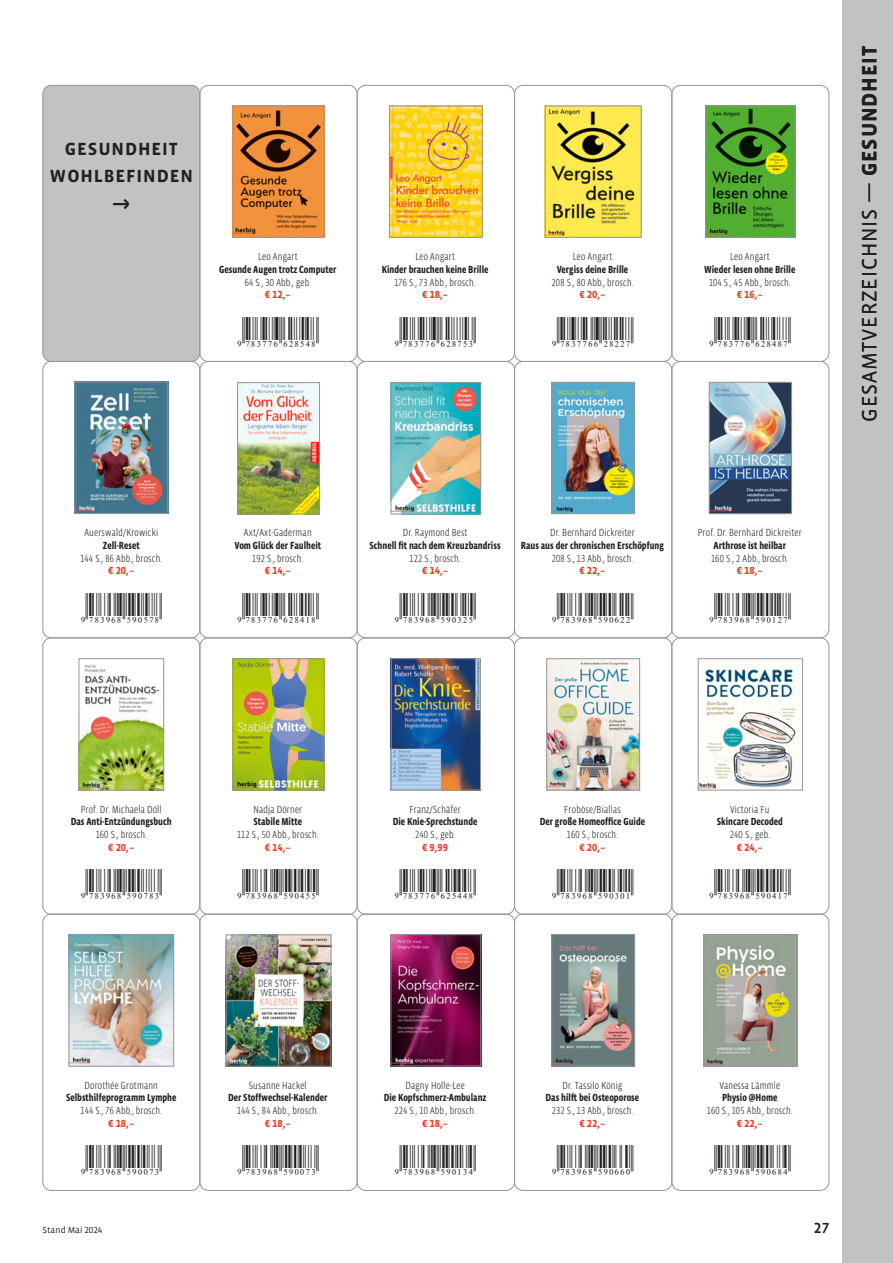
<style>
.page{position:relative;width:893px;height:1263px;background:#fff}
.page>*{position:absolute;margin:0;border:0;box-sizing:border-box;transform-origin:0 0}
.t1{font:21px "Vista Sans OT";letter-spacing:.04em;color:#231f20}
.Kategorie_Versal{font:700 18px/27px "Vista Sans OT";letter-spacing:.05em;color:#231f20;text-align:center}
.t2{font:500 15px "Vista Sans OT";color:#231f20}
.Copy_Backlist{font:12.75px "C Code UPCEAN HRBS3";letter-spacing:.02em;color:#231f20}
.Copy_Backlist-2{font:300 10.5px/12.8px "Vista Sans Nar OT";letter-spacing:.02em;color:#231f20;text-align:center}
.Copy_Backlist-3{font:700 10.5px/12.8px "Vista Sans Nar OT";color:#231f20;text-align:center}
.t3{font:9px "Vista Sans OT";color:#231f20}
.s1{font-weight:700}
.s2{font-family:"Vista Sans OT";font-weight:700;color:#e03f26}
.s3{font-weight:300}
.s4{font-family:"Vista Sans OT";color:#e03f26}
</style>
<div class="page">
<div style="left:43px;top:85px;width:157px;height:276px;background:#c1c2c2;border-radius:9px"></div>
<div style="left:43px;top:85px;width:157px;height:277px;border:1px solid #939598;border-radius:9px"></div>
<img style="left:235px;top:108px;width:87px;height:128px">
<div style="left:233px;top:106px;width:91px;height:132px;border:1px solid #939598"></div>
<div style="left:200px;top:85px;width:157px;height:277px;border:1px solid #939598;border-radius:9px"></div>
<img style="left:391px;top:108px;width:89px;height:128px">
<div style="left:389px;top:106px;width:93px;height:132px;border:1px solid #939598"></div>
<div style="left:357px;top:85px;width:158px;height:277px;border:1px solid #939598;border-radius:9px"></div>
<img style="left:547px;top:108px;width:92px;height:128px">
<div style="left:545px;top:106px;width:96px;height:132px;border:1px solid #939598"></div>
<div style="left:514px;top:85px;width:158px;height:277px;border:1px solid #939598;border-radius:9px"></div>
<img style="left:707px;top:108px;width:86px;height:128px">
<div style="left:705px;top:106px;width:90px;height:132px;border:1px solid #939598"></div>
<div style="left:672px;top:85px;width:157px;height:277px;border:1px solid #939598;border-radius:9px"></div>
<img style="left:77px;top:384px;width:89px;height:128px">
<div style="left:75px;top:382px;width:93px;height:132px;border:1px solid #939598"></div>
<div style="left:43px;top:361px;width:157px;height:277px;border:1px solid #939598;border-radius:9px"></div>
<img style="left:81px;top:664px;width:81px;height:124px">
<div style="left:79px;top:658px;width:85px;height:132px;border:1px solid #939598"></div>
<div style="left:43px;top:637px;width:157px;height:277px;border:1px solid #939598;border-radius:9px"></div>
<img style="left:71px;top:936px;width:101px;height:128px">
<div style="left:69px;top:934px;width:105px;height:132px;border:1px solid #939598"></div>
<div style="left:43px;top:914px;width:157px;height:277px;border:1px solid #939598;border-radius:9px"></div>
<img style="left:239px;top:384px;width:79px;height:128px">
<div style="left:237px;top:382px;width:83px;height:132px;border:1px solid #939598"></div>
<div style="left:200px;top:361px;width:157px;height:277px;border:1px solid #939598;border-radius:9px"></div>
<img style="left:235px;top:660px;width:87px;height:128px">
<div style="left:233px;top:658px;width:91px;height:132px;border:1px solid #939598"></div>
<div style="left:200px;top:637px;width:157px;height:277px;border:1px solid #939598;border-radius:9px"></div>
<img style="left:228px;top:936px;width:101px;height:128px">
<div style="left:226px;top:934px;width:105px;height:132px;border:1px solid #939598"></div>
<div style="left:200px;top:914px;width:157px;height:277px;border:1px solid #939598;border-radius:9px"></div>
<img style="left:554px;top:384px;width:79px;height:128px">
<div style="left:552px;top:382px;width:83px;height:132px;border:1px solid #939598"></div>
<div style="left:514px;top:361px;width:158px;height:277px;border:1px solid #939598;border-radius:9px"></div>
<img style="left:548px;top:660px;width:90px;height:128px">
<div style="left:546px;top:658px;width:94px;height:132px;border:1px solid #939598"></div>
<div style="left:514px;top:637px;width:158px;height:277px;border:1px solid #939598;border-radius:9px"></div>
<img style="left:553px;top:936px;width:80px;height:128px">
<div style="left:551px;top:934px;width:84px;height:132px;border:1px solid #939598"></div>
<div style="left:514px;top:914px;width:158px;height:277px;border:1px solid #939598;border-radius:9px"></div>
<img style="left:711px;top:384px;width:79px;height:128px">
<div style="left:709px;top:382px;width:83px;height:132px;border:1px solid #939598"></div>
<div style="left:672px;top:361px;width:157px;height:277px;border:1px solid #939598;border-radius:9px"></div>
<img style="left:700px;top:669px;width:96px;height:119px">
<div style="left:698px;top:658px;width:105px;height:132px;border:1px solid #939598"></div>
<div style="left:672px;top:637px;width:157px;height:277px;border:1px solid #939598;border-radius:9px"></div>
<img style="left:705px;top:936px;width:90px;height:128px">
<div style="left:703px;top:934px;width:94px;height:132px;border:1px solid #939598"></div>
<div style="left:672px;top:914px;width:157px;height:277px;border:1px solid #939598;border-radius:9px"></div>
<img style="left:393px;top:384px;width:86px;height:128px">
<div style="left:391px;top:382px;width:90px;height:132px;border:1px solid #939598"></div>
<div style="left:357px;top:361px;width:158px;height:277px;border:1px solid #939598;border-radius:9px"></div>
<img style="left:393px;top:660px;width:86px;height:128px">
<div style="left:391px;top:658px;width:90px;height:132px;border:1px solid #939598"></div>
<div style="left:357px;top:637px;width:158px;height:277px;border:1px solid #939598;border-radius:9px"></div>
<img style="left:393px;top:936px;width:86px;height:128px">
<div style="left:391px;top:934px;width:90px;height:132px;border:1px solid #939598"></div>
<div style="left:357px;top:914px;width:158px;height:277px;border:1px solid #939598;border-radius:9px"></div>
<div style="left:842px;top:0;width:51px;height:1263px;background:#c1c2c2"></div>
<p class="Kategorie_Versal" style="left:50px;top:136px;width:145px">GESUNDHEIT<br>WOHLBEFINDEN</p>
<p class="Kategorie_Versal" style="left:112px;top:190px;width:19px">C</p>
<p class="Copy_Backlist-2" style="left:219px;top:250px;width:119px">Leo Angart<br><span class="s1">Gesunde Augen trotz Computer<br></span>64 S., 30 Abb., geb.<br><span class="s2">€ 12,–</span></p>
<p class="Copy_Backlist" style="left:237px;top:328px;width:83px">*[7WR7V6-GCIFEI]</p>
<p class="Copy_Backlist-2" style="left:382px;top:250px;width:108px">Leo Angart<br><span class="s1">Kinder brauchen keine Brille<br></span>176 S., 73 Abb., brosch.<br><span class="s2">€ 18,–</span></p>
<p class="Copy_Backlist" style="left:394px;top:328px;width:83px">*[7WR7V6-GCIHFD]</p>
<p class="Copy_Backlist-2" style="left:551px;top:250px;width:83px">Leo Angart<br><span class="s1">Vergiss deine Brille<br></span>208 S., 80 Abb., brosch. <span class="s2">€ 20,–</span></p>
<p class="Copy_Backlist" style="left:552px;top:328px;width:83px">*[7W3V7U6-CICCH]</p>
<p class="Copy_Backlist-2" style="left:704px;top:250px;width:93px">Leo Angart<br><span class="s1">Wieder lesen ohne Brille<br></span>104 S., 45 Abb., brosch.<br><span class="s2">€ 16,–</span></p>
<p class="Copy_Backlist" style="left:709px;top:328px;width:83px">*[7WR7V6-GCIEIH]</p>
<p class="Copy_Backlist-2" style="left:80px;top:526px;width:83px">Auerswald/Krowicki<br><span class="s1">Zell-Reset<br></span>144 S., 86 Abb., brosch. <span class="s2">€ 20,–</span></p>
<p class="Copy_Backlist" style="left:80px;top:604px;width:83px">*[7WR9U8-FJAFHI]</p>
<p class="Copy_Backlist-2" style="left:234px;top:526px;width:88px">Axt/Axt-Gaderman<br><span class="s1">Vom Glück der Faulheit<br></span>192 S., brosch.<br><span class="s2">€ 14,–</span></p>
<p class="Copy_Backlist" style="left:237px;top:604px;width:83px">*[7WR7V6-GCIEBI]</p>
<p class="Copy_Backlist-3" style="left:370px;top:526px;width:133px"><span class="s3">Dr. Raymond Best<br></span>Schnell fit nach dem Kreuzbandriss<br><span class="s3">122 S., brosch.<br></span><span class="s4">€ 14,–</span></p>
<p class="Copy_Backlist" style="left:394px;top:604px;width:83px">*[7WR9U8-FJADCF]</p>
<p class="Copy_Backlist-2" style="left:521px;top:526px;width:145px">Dr. Bernhard Dickreiter<br><span class="s1">Raus aus der chronischen Erschöpfung<br></span>208 S., 13 Abb., brosch.<br><span class="s2">€ 22,–</span></p>
<p class="Copy_Backlist" style="left:552px;top:604px;width:83px">*[7WR9U8-FJAGCC]</p>
<p class="Copy_Backlist-2" style="left:698px;top:526px;width:105px">Prof. Dr. Bernhard Dickreiter<br><span class="s1">Arthrose ist heilbar<br></span>160 S., 2 Abb., brosch.<br><span class="s2">€ 18,–</span></p>
<p class="Copy_Backlist" style="left:709px;top:604px;width:83px">*[7WR9U8-FJABCH]</p>
<p class="t1" style="left:858px;top:422px;width:377px;rotate:-90deg">GESAMTVERZEICHNIS — <span class="s1">GESUNDHEIT</span></p>
<p class="Copy_Backlist-2" style="left:71px;top:803px;width:102px">Prof. Dr. Michaela Döll<br><span class="s1">Das Anti-Entzündungsbuch<br></span>160 S., brosch.<br><span class="s2">€ 20,–</span></p>
<p class="Copy_Backlist" style="left:80px;top:880px;width:83px">*[7WR9U8-FJAHID]</p>
<p class="Copy_Backlist-2" style="left:237px;top:803px;width:83px">Nadja Dörner<br><span class="s1">Stabile Mitte<br></span>112 S., 50 Abb., brosch. <span class="s2">€ 14,–</span></p>
<p class="Copy_Backlist" style="left:237px;top:880px;width:83px">*[7WR9U8-FJAEFF]</p>
<p class="Copy_Backlist-2" style="left:393px;top:803px;width:86px">Franz/Schäfer<br><span class="s1">Die Knie-Sprechstunde<br></span>240 S., geb.<br><span class="s2">€ 9,99</span></p>
<p class="Copy_Backlist" style="left:394px;top:880px;width:83px">*[7WR7V6-GCFEEI]</p>
<p class="Copy_Backlist-2" style="left:540px;top:803px;width:107px">Froböse/Biallas<br><span class="s1">Der große Homeoffice Guide<br></span>160 S., brosch.<br><span class="s2">€ 20,–</span></p>
<p class="Copy_Backlist" style="left:552px;top:880px;width:83px">*[7WR9U8-FJADAB]</p>
<p class="Copy_Backlist-2" style="left:717px;top:803px;width:68px">Victoria Fu<br><span class="s1">Skincare Decoded<br></span>240 S., geb.<br><span class="s2">€ 24,–</span></p>
<p class="Copy_Backlist" style="left:709px;top:880px;width:83px">*[7WR9U8-FJAEBH]</p>
<p class="Copy_Backlist-2" style="left:66px;top:1079px;width:112px">Dorothée Grotmann<br><span class="s1">Selbsthilfeprogramm Lymphe<br></span>144 S., 76 Abb., brosch.<br><span class="s2">€ 18,–</span></p>
<p class="Copy_Backlist" style="left:80px;top:1156px;width:83px">*[7WR9U8-FJAAHD]</p>
<p class="t3" style="left:43px;top:1225px;width:61px">Stand Mai 2024</p>
<p class="Copy_Backlist-2" style="left:228px;top:1079px;width:101px">Susanne Hackel<br><span class="s1">Der Stoffwechsel-Kalender<br></span>144 S., 84 Abb., brosch.<br><span class="s2">€ 18,–</span></p>
<p class="Copy_Backlist" style="left:237px;top:1156px;width:83px">*[7WR9U8-FJAAHD]</p>
<p class="Copy_Backlist-2" style="left:384px;top:1079px;width:104px">Dagny Holle-Lee<br><span class="s1">Die Kopfschmerz-Ambulanz<br></span>224 S., 10 Abb., brosch.<br><span class="s2">€ 18,–</span></p>
<p class="Copy_Backlist" style="left:394px;top:1156px;width:83px">*[7WR9U8-FJABDE]</p>
<p class="Copy_Backlist-2" style="left:546px;top:1079px;width:95px">Dr. Tassilo König<br><span class="s1">Das hilft bei Osteoporose<br></span>232 S., 13 Abb., brosch.<br><span class="s2">€ 22,–</span></p>
<p class="Copy_Backlist" style="left:552px;top:1156px;width:83px">*[7WR9U8-FJAGGA]</p>
<p class="Copy_Backlist-2" style="left:707px;top:1079px;width:87px">Vanessa Lämmle<br><span class="s1">Physio @Home<br></span>160 S., 105 Abb., brosch. <span class="s2">€ 22,–</span></p>
<p class="Copy_Backlist" style="left:709px;top:1156px;width:83px">*[7WR9U8-FJAGIE]</p>
<h3 class="t2" style="left:814px;top:1220px;width:17px">27</h3>
</div>
